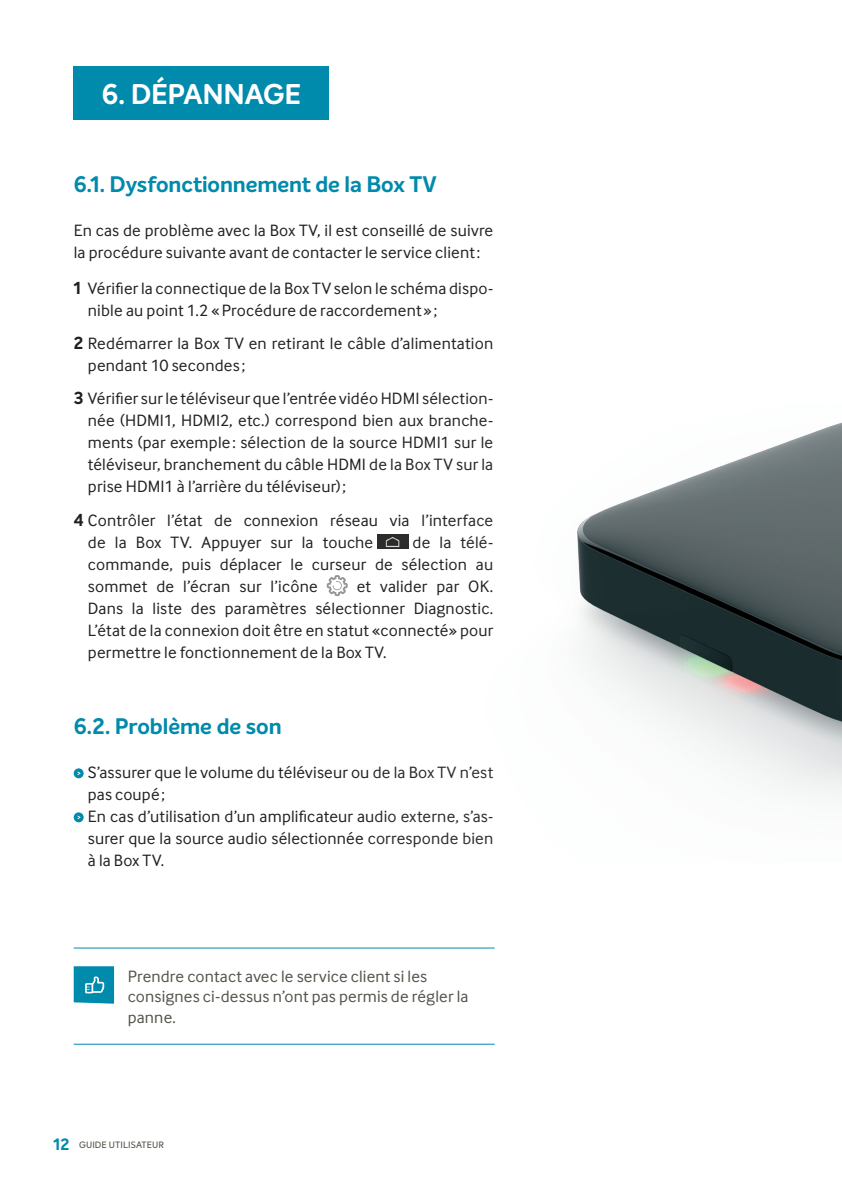
<style>
.page{position:relative;width:842px;height:1191px;background:#fff}
.page>*{position:absolute;margin:0;border:0;box-sizing:border-box;transform-origin:0 0}
.t1{font:700 28px "Intelo";letter-spacing:-.01em;color:#fff}
.t2{font:700 22px "Intelo Alt";letter-spacing:-.005em;color:#008aac}
.t3{font:17px/22px "Inter Face";letter-spacing:.01em;color:#231f20}
.t4{font:17px/20.4px "Inter Face";letter-spacing:.01em;color:#535249}
.t5{font:500 9px "Intelo Alt";letter-spacing:.015em;color:#535249}
.s1{font-family:"Intelo Alt";font-weight:700}
.s2{font-family:"Intelo";font-weight:700;font-size:16px;color:#008aac}
</style>
<div class="page">
<div style="left:74px;top:66px;width:255px;height:54px;background:#008aac"></div>
<svg style="left:327px;top:575px;width:21px;height:21px"></svg>
<div style="left:74px;top:768px;width:10px;height:10px;border:2px solid #008aac;border-radius:50%"></div>
<svg style="left:77px;top:771px;width:4px;height:4px"></svg>
<div style="left:74px;top:812px;width:10px;height:10px;border:2px solid #008aac;border-radius:50%"></div>
<svg style="left:77px;top:815px;width:4px;height:4px"></svg>
<hr style="left:74px;top:947px;width:421px;height:1px;background:#008aac">
<svg style="left:74px;top:966px;width:40px;height:37px"></svg>
<hr style="left:74px;top:1043px;width:421px;height:1px;background:#008aac">
<img style="left:377px;top:422px;width:465px;height:374px">
<p class="t1" style="left:102px;top:76px;width:201px">6. DÉPANNAGE</p>
<p class="t2" style="left:74px;top:170px;width:365px">6.1. Dysfonctionnement de la Box TV</p>
<p class="t3" style="left:74px;top:219px;width:421px">En cas de problème avec la Box TV, il est conseillé de suivre la procédure suivante avant de contacter le service client:</p>
<p class="t3" style="left:88px;top:277px;width:407px;text-indent:-14px"><span class="s1">1</span> Vérifier la connectique de la Box TV selon le schéma dispo&shy;nible au point 1.2 «Procédure de raccordement»;</p>
<p class="t3" style="left:88px;top:332px;width:407px;text-indent:-14px"><span class="s1">2</span> Redémarrer la Box TV en retirant le câble d’alimentation pendant 10 secondes;</p>
<p class="t3" style="left:88px;top:388px;width:407px;text-align:justify;text-indent:-14px"><span class="s1">3</span> Vérifier sur le téléviseur que l’entrée vidéo HDMI sélection&shy;née (HDMI1, HDMI2, etc.) correspond bien aux branche&shy;ments (par exemple: sélection de la source HDMI1 sur le téléviseur, branchement du câble HDMI de la Box TV sur la prise HDMI1 à l’arrière du téléviseur);</p>
<p class="t3" style="left:88px;top:509px;width:407px;text-indent:-14px"><span class="s1">4</span> Contrôler l’état de connexion réseau via l’interface de la Box TV. Appuyer sur la touche</p>
<p class="t3" style="left:88px;top:531px;width:407px;text-align:justify;text-indent:325px">de la télé&shy;commande, puis déplacer le curseur de sélection au sommet de l’écran sur l’icône</p>
<p class="t3" style="left:88px;top:575px;width:407px;text-align:justify;text-indent:269px">et valider par OK.<br>Dans la liste des paramètres sélectionner Diagnostic.<br>L’état de la connexion doit être en statut «connecté» pour permettre le fonctionnement de la Box TV.</p>
<p class="t2" style="left:74px;top:712px;width:210px">6.2. Problème de son</p>
<p class="t3" style="left:88px;top:761px;width:407px">S’assurer que le volume du téléviseur ou de la Box TV n’est pas coupé;</p>
<p class="t3" style="left:88px;top:805px;width:407px;text-align:justify">En cas d’utilisation d’un amplificateur audio externe, s’as&shy;surer que la source audio sélectionnée corresponde bien à la Box TV.</p>
<p class="t4" style="left:128px;top:965px;width:342px">Prendre contact avec le service client si les consignes ci-dessus n’ont pas permis de régler la panne.</p>
<p class="t5" style="left:54px;top:1138px;width:112px"><span class="s2">12</span> GUIDE UTILISATEUR</p>
</div>
